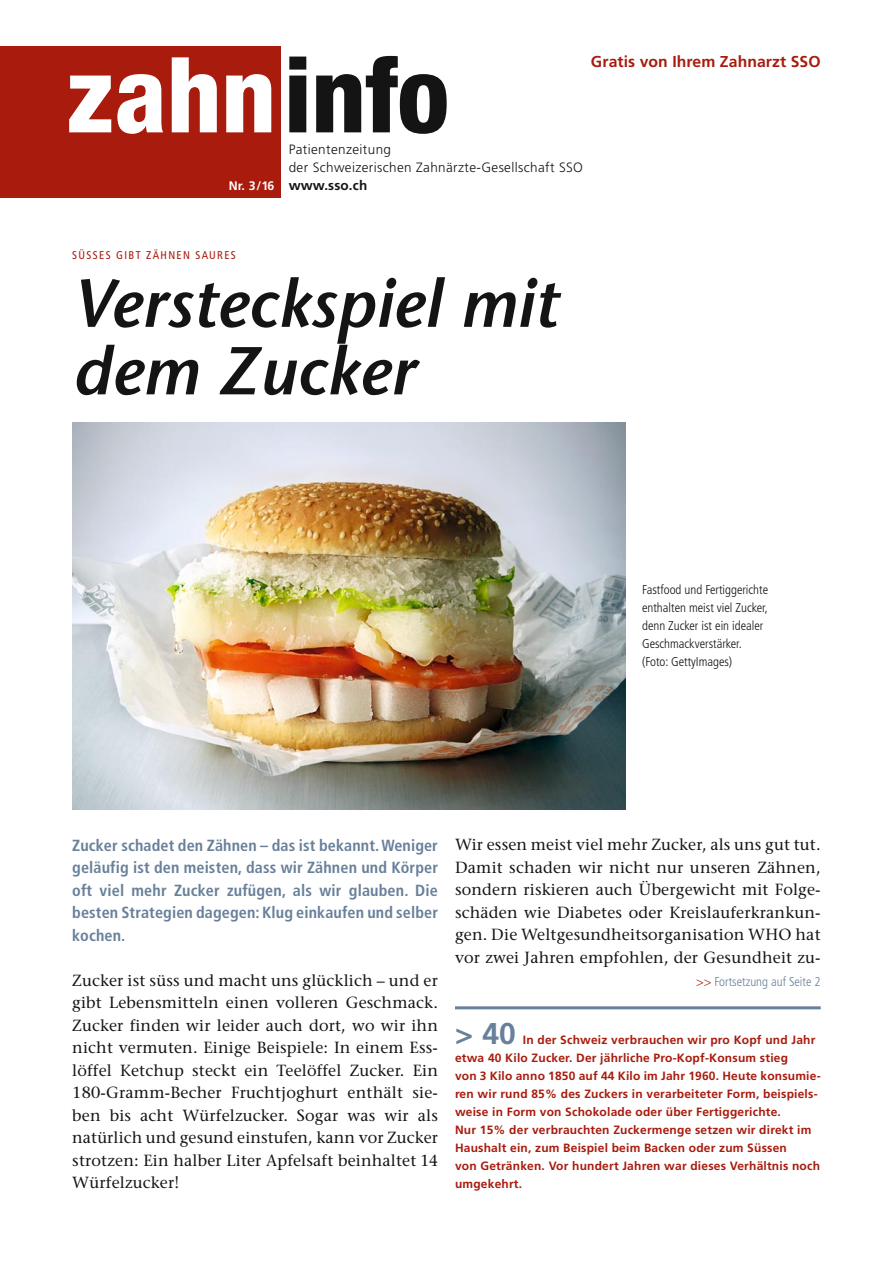
<style>
.page{position:relative;width:893px;height:1263px;background:#fff}
.page>*{position:absolute;margin:0;border:0;box-sizing:border-box;transform-origin:0 0}
.t1{font:800 condensed 105px "Helvetica Neue";color:#fff}
.t2{font:italic 600 67.5px/67.5px "Stone Sans";color:#131413}
.t3{font:700 30px "Frutiger";color:#68809a}
.t4{font:16.2px/22.5px "Stone Serif";letter-spacing:.01em;color:#131413;text-align:justify}
.t5{font:700 condensed 16.2px/22.5px "Frutiger";letter-spacing:.01em;color:#68809a;text-align:justify}
.t6{font:700 15.75px "Frutiger";letter-spacing:.005em;color:#a81b0d}
.t7{font:300 13.5px/18px "Frutiger";letter-spacing:.03em;color:#131413}
.t8{font:700 13.5px "Frutiger";letter-spacing:.01em;color:#131413}
.t9{font:300 condensed 12.75px/18px "Frutiger";color:#131413}
.t10{font:300 condensed 12.75px "Frutiger";color:#68809a}
.t11{font:700 12.3px "Frutiger";color:#fff}
.t12{font:700 12px/18px "Frutiger";letter-spacing:.015em;color:#a81b0d}
.t13{font:condensed 11.25px "Frutiger";letter-spacing:.12em;color:#a81b0d}
.s1{color:#131413}
.s2{color:#a81b0d}
</style>
<div class="page">
<div style="left:0;top:47px;width:281px;height:151px;background:#a81b0d"></div>
<hr style="left:455px;top:1006px;width:366px;height:3px;background:#68809a">
<img style="left:72px;top:423px;width:553px;height:386px">
<h1 class="t1" style="left:66px;top:57px;width:385px">zahn<span class="s1">info</span></h1>
<p class="t7" style="left:289px;top:141px;width:296px">Patientenzeitung<br>der Schweizerischen Zahnärzte-Gesellschaft SSO</p>
<p class="t8" style="left:289px;top:180px;width:80px">www.sso.ch</p>
<p class="t11" style="left:229px;top:180px;width:47px">Nr. 3/16</p>
<p class="t6" style="left:591px;top:55px;width:231px">Gratis von Ihrem Zahnarzt SSO</p>
<p class="t13" style="left:72px;top:251px;width:165px">SÜSSES GIBT ZÄHNEN SAURES</p>
<h2 class="t2" style="left:72px;top:277px;width:486px">Versteckspiel mit dem Zucker</h2>
<p class="t9" style="left:642px;top:582px;width:128px">Fastfood und Fertiggerichte enthalten meist viel Zucker, denn Zucker ist ein idealer<br>Geschmackverstärker. (Foto: GettyImages)</p>
<p class="t5" style="left:72px;top:835px;width:367px">Zucker schadet den Zähnen – das ist bekannt. Weniger geläufig ist den meisten, dass wir Zähnen und Körper oft viel mehr Zucker zufügen, als wir glauben. Die besten Strategien dagegen: Klug einkaufen und selber kochen.</p>
<p class="t4" style="left:72px;top:970px;width:367px">Zucker ist süss und macht uns glücklich – und er gibt Lebensmitteln einen volleren Geschmack.<br>Zucker finden wir leider auch dort, wo wir ihn nicht vermuten. Einige Beispiele: In einem Ess&shy;löffel Ketchup steckt ein Teelöffel Zucker. Ein 180-Gramm-Becher Fruchtjoghurt enthält sie&shy;ben bis acht Würfelzucker. Sogar was wir als natürlich und gesund einstufen, kann vor Zucker strotzen: Ein halber Liter Apfelsaft beinhaltet 14<br>Würfelzucker!</p>
<p class="t4" style="left:455px;top:835px;width:367px">Wir essen meist viel mehr Zucker, als uns gut tut.<br>Damit schaden wir nicht nur unseren Zähnen, sondern riskieren auch Übergewicht mit Folge&shy;schäden wie Diabetes oder Kreislauferkrankun&shy;gen. Die Weltgesundheitsorganisation WHO hat vor zwei Jahren empfohlen, der Gesundheit zu-</p>
<p class="t10" style="left:696px;top:976px;width:126px"><span class="s2">&gt;&gt;</span> Fortsetzung auf Seite 2</p>
<h3 class="t3" style="left:455px;top:1021px;width:62px">&gt; 40</h3>
<p class="t12" style="left:455px;top:1032px;width:367px;text-indent:68px">In der Schweiz verbrauchen wir pro Kopf und Jahr etwa 40 Kilo Zucker. Der jährliche Pro-Kopf-Konsum stieg<br>von 3 Kilo anno 1850 auf 44 Kilo im Jahr 1960. Heute konsumie&shy;ren wir rund 85% des Zuckers in verarbeiteter Form, beispiels&shy;weise in Form von Schokolade oder über Fertiggerichte.<br>Nur 15% der verbrauchten Zuckermenge setzen wir direkt im Haushalt ein, zum Beispiel beim Backen oder zum Süssen<br>von Getränken. Vor hundert Jahren war dieses Verhältnis noch umgekehrt.</p>
</div>
